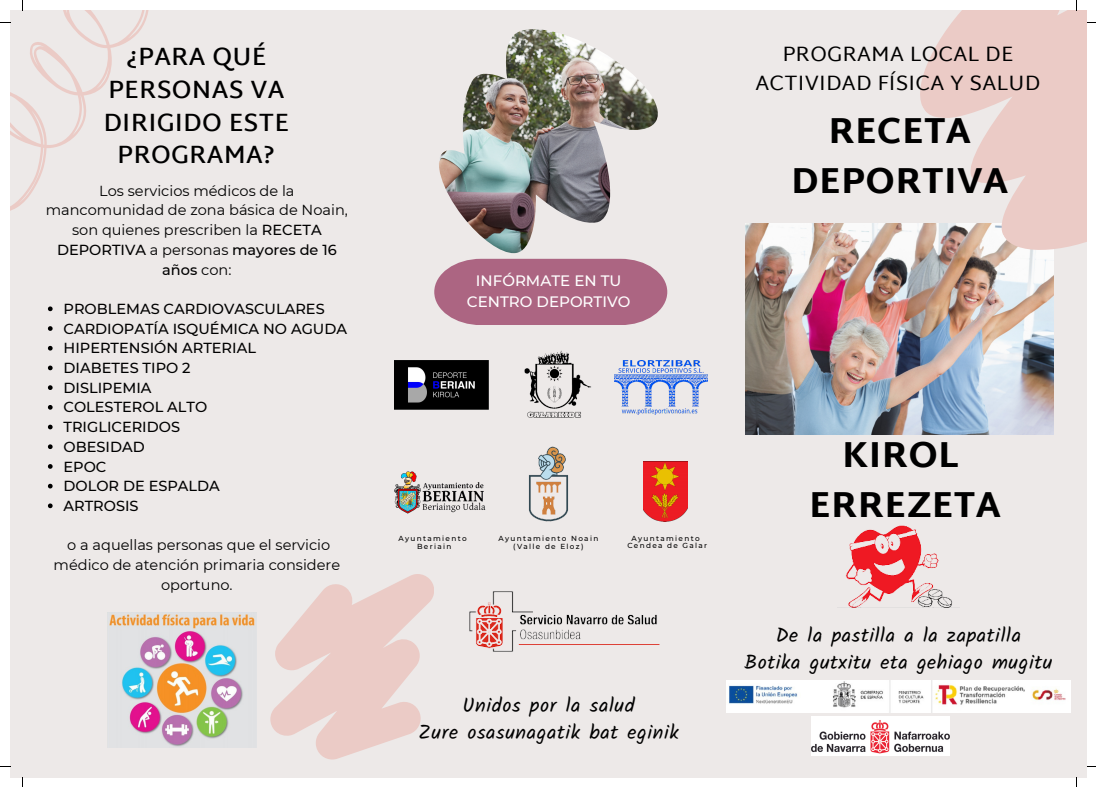
<style>
.page{position:relative;width:1096px;height:787px;background:#fff}
.page>*{position:absolute;margin:0;border:0;box-sizing:border-box;transform-origin:0 0}
.t1{font:800 36.12px/49.8px "Martel Sans";letter-spacing:.01em;color:#000;text-align:center}
.t2{font:600 25px/32.9px "Martel Sans";letter-spacing:.01em;color:#000;text-align:center}
.t3{font:21.25px/29.1px "Martel Sans";letter-spacing:.01em;color:#000;text-align:center}
.t4{font:20px "Kalam";letter-spacing:.03em;color:#000}
.t5{font:500 15px/20.6px "Montserrat";color:#fff;text-align:center}
.t6{font:14.5px/19.8px "Montserrat";color:#000;text-align:center}
.t7{font:500 14.5px "Montserrat";color:#000}
.t8{font:500 7.25px "Montserrat";letter-spacing:.18em;color:#000}
.s1{font-weight:500}
</style>
<div class="page">
<div style="left:10px;top:10px;width:1076px;height:768px;background:#ede9e8"></div>
<svg style="left:270px;top:574px;width:164px;height:185px"></svg>
<svg style="left:434px;top:259px;width:233px;height:66px;background:#b1708a"></svg>
<img style="left:439px;top:29px;width:218px;height:224px">
<img style="left:837px;top:525px;width:122px;height:83px">
<img style="left:469px;top:591px;width:191px;height:61px">
<img style="left:529px;top:447px;width:39px;height:75px">
<img style="left:643px;top:461px;width:44px;height:60px">
<img style="left:524px;top:350px;width:67px;height:68px">
<img style="left:745px;top:224px;width:308px;height:211px">
<svg style="left:910px;top:10px;width:176px;height:246px;fill:#ebcbc6"></svg>
<img style="left:107px;top:612px;width:149px;height:135px">
<img style="left:614px;top:361px;width:93px;height:53px">
<img style="left:394px;top:471px;width:92px;height:43px">
<img style="left:394px;top:360px;width:95px;height:49px">
<svg style="left:48px;top:306px;width:5px;height:5px"></svg>
<svg style="left:48px;top:326px;width:5px;height:5px"></svg>
<svg style="left:48px;top:346px;width:5px;height:5px"></svg>
<svg style="left:48px;top:366px;width:5px;height:4px"></svg>
<svg style="left:48px;top:385px;width:5px;height:5px"></svg>
<svg style="left:48px;top:405px;width:5px;height:5px"></svg>
<svg style="left:48px;top:425px;width:5px;height:4px"></svg>
<svg style="left:48px;top:444px;width:5px;height:5px"></svg>
<svg style="left:48px;top:464px;width:5px;height:5px"></svg>
<svg style="left:48px;top:484px;width:5px;height:4px"></svg>
<svg style="left:48px;top:503px;width:5px;height:5px"></svg>
<img style="left:726px;top:681px;width:344px;height:32px">
<img style="left:811px;top:717px;width:138px;height:38px">
<svg style="left:0;top:0;width:149px;height:211px"></svg>
<p class="t2" style="left:103px;top:40px;width:187px">¿PARA QUÉ<br>PERSONAS VA<br>DIRIGIDO ESTE<br>PROGRAMA?</p>
<p class="t6" style="left:46px;top:181px;width:303px">Los servicios médicos de la mancomunidad de zona básica de Noain, son quienes prescriben la <span class="s1">RECETA<br>DEPORTIVA</span> a personas <span class="s1">mayores de 16 años</span> con:</p>
<p class="t7" style="left:64px;top:300px;width:262px">PROBLEMAS CARDIOVASCULARES</p>
<p class="t7" style="left:64px;top:320px;width:285px">CARDIOPATÍA ISQUÉMICA NO AGUDA</p>
<p class="t7" style="left:64px;top:339px;width:194px">HIPERTENSIÓN ARTERIAL</p>
<p class="t7" style="left:64px;top:359px;width:129px">DIABETES TIPO 2</p>
<p class="t7" style="left:64px;top:379px;width:89px">DISLIPEMIA</p>
<p class="t7" style="left:64px;top:398px;width:145px">COLESTEROL ALTO</p>
<p class="t7" style="left:64px;top:418px;width:118px">TRIGLICERIDOS</p>
<p class="t7" style="left:64px;top:438px;width:83px">OBESIDAD</p>
<p class="t7" style="left:64px;top:457px;width:44px">EPOC</p>
<p class="t7" style="left:64px;top:477px;width:158px">DOLOR DE ESPALDA</p>
<p class="t7" style="left:64px;top:497px;width:77px">ARTROSIS</p>
<p class="t6" style="left:54px;top:535px;width:288px">o a aquellas personas que el servicio médico de atención primaria considere oportuno.</p>
<p class="t5" style="left:467px;top:271px;width:165px">INFÓRMATE EN TU<br>CENTRO DEPORTIVO</p>
<p class="t3" style="left:755px;top:39px;width:286px">PROGRAMA LOCAL DE<br>ACTIVIDAD FÍSICA Y SALUD</p>
<p class="t1" style="left:791px;top:106px;width:218px">RECETA<br>DEPORTIVA</p>
<p class="t8" style="left:398px;top:534px;width:70px">Ayuntamiento</p>
<p class="t8" style="left:417px;top:542px;width:36px">Beriain</p>
<p class="t8" style="left:498px;top:534px;width:101px">Ayuntamiento Noain</p>
<p class="t8" style="left:513px;top:542px;width:72px">(Valle de Eloz)</p>
<p class="t8" style="left:631px;top:534px;width:70px">Ayuntamiento</p>
<p class="t8" style="left:627px;top:541px;width:81px">Cendea de Galar</p>
<p class="t4" style="left:462px;top:693px;width:174px">Unidos por la salud</p>
<p class="t4" style="left:418px;top:721px;width:262px">Zure osasunagatik bat eginik</p>
<p class="t1" style="left:842px;top:430px;width:118px">KIROL</p>
<p class="t1" style="left:809px;top:480px;width:193px">ERREZETA</p>
<p class="t4" style="left:775px;top:623px;width:247px">De la pastilla a la zapatilla</p>
<p class="t4" style="left:744px;top:650px;width:309px">Botika gutxitu eta gehiago mugitu</p>
</div>
